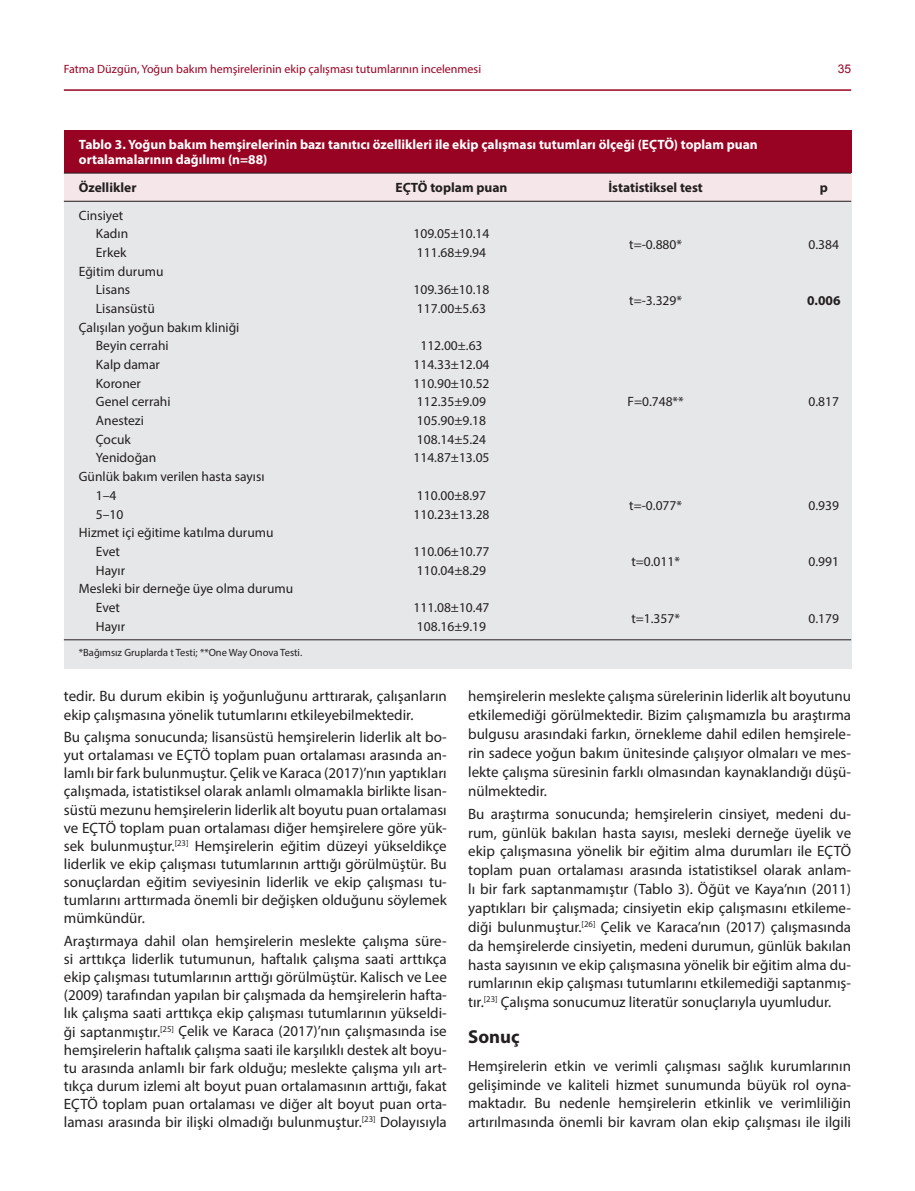
<style>
.page{position:relative;width:915px;height:1191px;background:#fff}
.page>*{position:absolute;margin:0;border:0;box-sizing:border-box;transform-origin:0 0}
.t1{font:700 18.75px "Myriad Pro";color:#231f20}
.t2{font:15px/18.1px "Myriad Pro";color:#231f20;text-align:justify}
.t3{font:13.5px/18.8px "Myriad Pro";color:#231f20}
.t4{font:700 13.5px/14.4px "Myriad Pro";color:#fff}
.t5{font:700 13.5px "Myriad Pro";color:#231f20}
.t6{font:12px "Myriad Pro";color:#990323}
.t7{font:12px "Arial";color:#990323}
.t8{font:10.5px "Myriad Pro";color:#231f20}
</style>
<div class="page">
<hr style="left:64px;top:89px;width:786px;height:2px;background:#990323">
<div style="left:64px;top:131px;width:786px;height:42px;background:#990323"></div>
<div style="left:64px;top:201px;width:786px;height:468px;background:#e6e7e9"></div>
<div style="left:64px;top:173px;width:786px;height:28px;background:#f5e6e9"></div>
<hr style="left:64px;top:201px;width:786px;height:1px;background:#231f20">
<hr style="left:64px;top:173px;width:786px;height:1px;background:#231f20">
<hr style="left:64px;top:639px;width:786px;height:1px;background:#231f20">
<p class="t6" style="left:64px;top:61px;width:419px">Fatma Düzgün, Yoğun bakım hemşirelerinin ekip çalışması tutumlarının incelenmesi</p>
<p class="t7" style="left:837px;top:60px;width:15px">35</p>
<p class="t4" style="left:79px;top:137px;width:680px">Tablo 3. Yoğun bakım hemşirelerinin bazı tanıtıcı özellikleri ile ekip çalışması tutumları ölçeği (EÇTÖ) toplam puan ortalamalarının dağılımı (n=88)</p>
<p class="t5" style="left:79px;top:179px;width:59px">Özellikler</p>
<p class="t5" style="left:395px;top:179px;width:113px">EÇTÖ toplam puan</p>
<p class="t5" style="left:608px;top:179px;width:96px">İstatistiksel test</p>
<p class="t5" style="left:819px;top:179px;width:10px">p</p>
<p class="t3" style="left:96px;top:205px;width:34px;text-indent:-17px">Cinsiyet<br>Kadın</p>
<p class="t3" style="left:413px;top:224px;width:77px">109.05±10.14</p>
<p class="t3" style="left:629px;top:235px;width:54px">t=-0.880*</p>
<p class="t3" style="left:808px;top:235px;width:32px">0.384</p>
<p class="t3" style="left:96px;top:243px;width:32px">Erkek</p>
<p class="t3" style="left:417px;top:243px;width:71px">111.68±9.94</p>
<p class="t3" style="left:96px;top:261px;width:69px;text-indent:-17px">Eğitim durumu<br>Lisans</p>
<p class="t3" style="left:413px;top:280px;width:77px">109.36±10.18</p>
<p class="t3" style="left:629px;top:291px;width:54px">t=-3.329*</p>
<p class="t5" style="left:806px;top:291px;width:35px">0.006</p>
<p class="t3" style="left:96px;top:299px;width:60px">Lisansüstü</p>
<p class="t3" style="left:417px;top:299px;width:71px">117.00±5.63</p>
<p class="t3" style="left:96px;top:317px;width:145px;text-indent:-17px">Çalışılan yoğun bakım kliniği<br>Beyin cerrahi</p>
<p class="t3" style="left:420px;top:336px;width:64px">112.00±.63</p>
<p class="t3" style="left:96px;top:355px;width:66px">Kalp damar</p>
<p class="t3" style="left:413px;top:355px;width:77px">114.33±12.04</p>
<p class="t3" style="left:96px;top:373px;width:47px">Koroner</p>
<p class="t3" style="left:413px;top:373px;width:77px">110.90±10.52</p>
<p class="t3" style="left:96px;top:392px;width:76px">Genel cerrahi</p>
<p class="t3" style="left:417px;top:392px;width:71px">112.35±9.09</p>
<p class="t3" style="left:627px;top:392px;width:58px">F=0.748**</p>
<p class="t3" style="left:808px;top:392px;width:32px">0.817</p>
<p class="t3" style="left:96px;top:411px;width:49px">Anestezi</p>
<p class="t3" style="left:417px;top:411px;width:71px">105.90±9.18</p>
<p class="t3" style="left:96px;top:430px;width:36px">Çocuk</p>
<p class="t3" style="left:417px;top:430px;width:71px">108.14±5.24</p>
<p class="t3" style="left:96px;top:448px;width:62px">Yenidoğan</p>
<p class="t3" style="left:413px;top:448px;width:77px">114.87±13.05</p>
<p class="t3" style="left:96px;top:467px;width:170px;text-indent:-17px">Günlük bakım verilen hasta sayısı<br>1–4</p>
<p class="t3" style="left:417px;top:486px;width:71px">110.00±8.97</p>
<p class="t3" style="left:629px;top:496px;width:54px">t=-0.077*</p>
<p class="t3" style="left:808px;top:496px;width:32px">0.939</p>
<p class="t3" style="left:96px;top:504px;width:29px">5–10</p>
<p class="t3" style="left:413px;top:504px;width:77px">110.23±13.28</p>
<p class="t3" style="left:96px;top:523px;width:179px;text-indent:-17px">Hizmet içi eğitime katılma durumu<br>Evet</p>
<p class="t3" style="left:413px;top:542px;width:77px">110.06±10.77</p>
<p class="t3" style="left:631px;top:552px;width:50px">t=0.011*</p>
<p class="t3" style="left:808px;top:552px;width:32px">0.991</p>
<p class="t3" style="left:96px;top:560px;width:31px">Hayır</p>
<p class="t3" style="left:417px;top:560px;width:71px">110.04±8.29</p>
<p class="t3" style="left:96px;top:579px;width:199px;text-indent:-17px">Mesleki bir derneğe üye olma durumu<br>Evet</p>
<p class="t3" style="left:413px;top:598px;width:77px">111.08±10.47</p>
<p class="t3" style="left:631px;top:608px;width:50px">t=1.357*</p>
<p class="t3" style="left:808px;top:608px;width:32px">0.179</p>
<p class="t3" style="left:96px;top:616px;width:31px">Hayır</p>
<p class="t3" style="left:417px;top:616px;width:71px">108.16±9.19</p>
<p class="t8" style="left:79px;top:646px;width:225px">*Bağımsız Gruplarda t Testi; **One Way Onova Testi.</p>
<p class="t2" style="left:64px;top:687px;width:384px">tedir. Bu durum ekibin iş yoğunluğunu arttırarak, çalışanların ekip çalışmasına yönelik tutumlarını etkileyebilmektedir.</p>
<p class="t2" style="left:64px;top:727px;width:384px">Bu çalışma sonucunda; lisansüstü hemşirelerin liderlik alt bo&shy;yut ortalaması ve EÇTÖ toplam puan ortalaması arasında an&shy;lamlı bir fark bulunmuştur. Çelik ve Karaca (2017)’nın yaptıkları çalışmada, istatistiksel olarak anlamlı olmamakla birlikte lisan&shy;süstü mezunu hemşirelerin liderlik alt boyutu puan ortalaması ve EÇTÖ toplam puan ortalaması diğer hemşirelere göre yük&shy;sek bulunmuştur.<sup>[23]</sup> Hemşirelerin eğitim düzeyi yükseldikçe liderlik ve ekip çalışması tutumlarının arttığı görülmüştür. Bu sonuçlardan eğitim seviyesinin liderlik ve ekip çalışması tu&shy;tumlarını arttırmada önemli bir değişken olduğunu söylemek mümkündür.</p>
<p class="t2" style="left:64px;top:931px;width:384px">Araştırmaya dahil olan hemşirelerin meslekte çalışma süre&shy;si arttıkça liderlik tutumunun, haftalık çalışma saati arttıkça ekip çalışması tutumlarının arttığı görülmüştür. Kalisch ve Lee (2009) tarafından yapılan bir çalışmada da hemşirelerin hafta&shy;lık çalışma saati arttıkça ekip çalışması tutumlarının yükseldi&shy;ği saptanmıştır.<sup>[25]</sup> Çelik ve Karaca (2017)’nın çalışmasında ise hemşirelerin haftalık çalışma saati ile karşılıklı destek alt boyu&shy;tu arasında anlamlı bir fark olduğu; meslekte çalışma yılı art&shy;tıkça durum izlemi alt boyut puan ortalamasının arttığı, fakat EÇTÖ toplam puan ortalaması ve diğer alt boyut puan orta&shy;laması arasında bir ilişki olmadığı bulunmuştur.<sup>[23]</sup> Dolayısıyla</p>
<p class="t2" style="left:468px;top:686px;width:384px;line-height:18.9px">hemşirelerin meslekte çalışma sürelerinin liderlik alt boyutunu etkilemediği görülmektedir. Bizim çalışmamızla bu araştırma bulgusu arasındaki farkın, örnekleme dahil edilen hemşirele&shy;rin sadece yoğun bakım ünitesinde çalışıyor olmaları ve mes&shy;lekte çalışma süresinin farklı olmasından kaynaklandığı düşü&shy;nülmektedir.</p>
<p class="t2" style="left:468px;top:804px;width:384px;line-height:18.9px">Bu araştırma sonucunda; hemşirelerin cinsiyet, medeni du&shy;rum, günlük bakılan hasta sayısı, mesleki derneğe üyelik ve ekip çalışmasına yönelik bir eğitim alma durumları ile EÇTÖ toplam puan ortalaması arasında istatistiksel olarak anlam&shy;lı bir fark saptanmamıştır (Tablo 3). Öğüt ve Kaya’nın (2011) yaptıkları bir çalışmada; cinsiyetin ekip çalışmasını etkileme&shy;diği bulunmuştur.<sup>[26]</sup> Çelik ve Karaca’nın (2017) çalışmasında da hemşirelerde cinsiyetin, medeni durumun, günlük bakılan hasta sayısının ve ekip çalışmasına yönelik bir eğitim alma du&shy;rumlarının ekip çalışması tutumlarını etkilemediği saptanmış&shy;tır.<sup>[23]</sup> Çalışma sonucumuz literatür sonuçlarıyla uyumludur.</p>
<p class="t1" style="left:468px;top:1024px;width:53px">Sonuç</p>
<p class="t2" style="left:468px;top:1056px;width:384px;line-height:18.9px">Hemşirelerin etkin ve verimli çalışması sağlık kurumlarının gelişiminde ve kaliteli hizmet sunumunda büyük rol oyna&shy;maktadır. Bu nedenle hemşirelerin etkinlik ve verimliliğin artırılmasında önemli bir kavram olan ekip çalışması ile ilgili</p>
</div>
